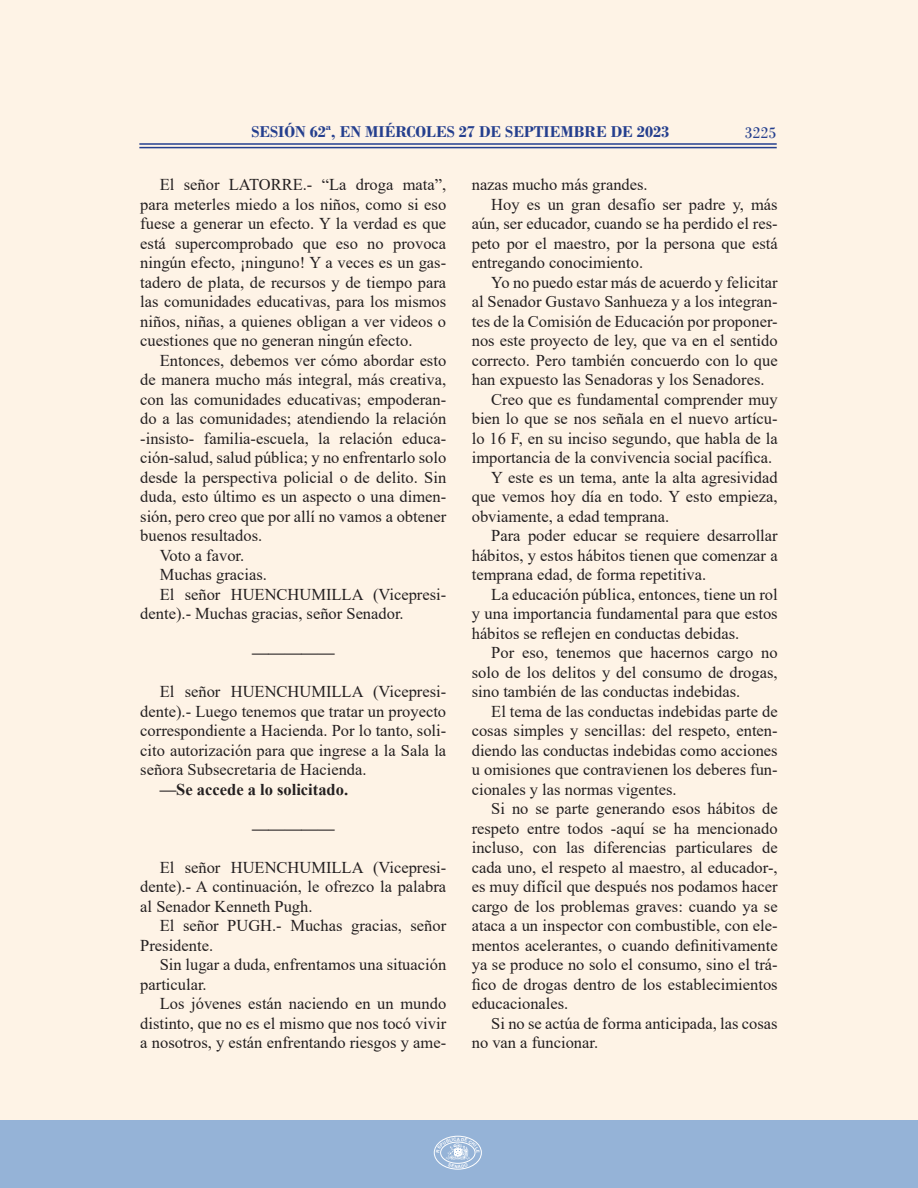
<style>
.page{position:relative;width:918px;height:1188px;background:#fff}
.page>*{position:absolute;margin:0;border:0;box-sizing:border-box;transform-origin:0 0}
.Párrafo_Texto_Sesión{font:16.5px/19.5px "Times New Roman";color:#231f20;text-align:justify}
.t1{font:700 16.5px "Bodoni";color:#253f8e}
.Párrafo_Texto_Sesión-2{font:700 16.5px "Times New Roman";color:#231f20}
.LINEA{font:700 16.5px "Times New Roman";color:#231f20}
.t2{font:16.5px "Bodoni";color:#253f8e}
.t3{font:700 4.5px "Arial";color:#fff}
</style>
<div class="page">
<div style="left:0;top:1120px;width:918px;height:68px;background:#95b3d7"></div>
<div style="left:434px;top:1136px;width:48px;height:33px;border:1px solid #fff;border-radius:50%"></div>
<hr style="left:139px;top:147px;width:638px;height:1px;background:#253f8e">
<hr style="left:139px;top:143px;width:638px;height:2px;background:#253f8e">
<svg style="left:436px;top:1137px;width:44px;height:31px"></svg>
<p class="t1" style="left:251px;top:122px;width:419px">SESIÓN 62ª, EN MIÉRCOLES 27 DE SEPTIEMBRE DE 2023</p>
<p class="t2" style="left:744px;top:123px;width:34px">3225</p>
<p class="Párrafo_Texto_Sesión" style="left:140px;top:174px;width:307px;text-indent:20px">El señor LATORRE.- “La droga mata”, para meterles miedo a los niños, como si eso fuese a generar un efecto. Y la verdad es que está supercomprobado que eso no provoca ningún efecto, ¡ninguno! Y a veces es un gas&shy;tadero de plata, de recursos y de tiempo para las comunidades educativas, para los mismos niños, niñas, a quienes obligan a ver videos o cuestiones que no generan ningún efecto.</p>
<p class="Párrafo_Texto_Sesión" style="left:140px;top:350px;width:307px;text-indent:20px">Entonces, debemos ver cómo abordar esto de manera mucho más integral, más creativa, con las comunidades educativas; empoderan&shy;do a las comunidades; atendiendo la relación -insisto- familia-escuela, la relación educa&shy;ción-salud, salud pública; y no enfrentarlo solo desde la perspectiva policial o de delito. Sin duda, esto último es un aspecto o una dimen&shy;sión, pero creo que por allí no vamos a obtener buenos resultados.</p>
<p class="Párrafo_Texto_Sesión" style="left:160px;top:545px;width:86px">Voto a favor.</p>
<p class="Párrafo_Texto_Sesión" style="left:160px;top:564px;width:109px">Muchas gracias.</p>
<p class="Párrafo_Texto_Sesión" style="left:140px;top:584px;width:307px;text-indent:20px">El señor HUENCHUMILLA (Vicepresi&shy;dente).- Muchas gracias, señor Senador.</p>
<p class="LINEA" style="left:252px;top:641px;width:84px">—————</p>
<p class="Párrafo_Texto_Sesión" style="left:140px;top:681px;width:307px;text-indent:20px">El señor HUENCHUMILLA (Vicepresi&shy;dente).- Luego tenemos que tratar un proyecto correspondiente a Hacienda. Por lo tanto, soli&shy;cito autorización para que ingrese a la Sala la señora Subsecretaria de Hacienda.</p>
<p class="Párrafo_Texto_Sesión-2" style="left:160px;top:777px;width:190px">—Se accede a lo solicitado.</p>
<p class="LINEA" style="left:252px;top:816px;width:84px">—————</p>
<p class="Párrafo_Texto_Sesión" style="left:140px;top:857px;width:307px;text-indent:20px">El señor HUENCHUMILLA (Vicepresi&shy;dente).- A continuación, le ofrezco la palabra al Senador Kenneth Pugh.</p>
<p class="Párrafo_Texto_Sesión" style="left:140px;top:915px;width:307px;text-indent:20px">El señor PUGH.- Muchas gracias, señor<br>Presidente.</p>
<p class="Párrafo_Texto_Sesión" style="left:140px;top:954px;width:307px;text-indent:20px">Sin lugar a duda, enfrentamos una situación particular.</p>
<p class="Párrafo_Texto_Sesión" style="left:140px;top:993px;width:307px;text-indent:20px">Los jóvenes están naciendo en un mundo distinto, que no es el mismo que nos tocó vivir a nosotros, y están enfrentando riesgos y ame-</p>
<p class="Párrafo_Texto_Sesión" style="left:472px;top:174px;width:177px">nazas mucho más grandes.</p>
<p class="Párrafo_Texto_Sesión" style="left:472px;top:194px;width:307px;text-indent:20px">Hoy es un gran desafío ser padre y, más aún, ser educador, cuando se ha perdido el res&shy;peto por el maestro, por la persona que está entregando conocimiento.</p>
<p class="Párrafo_Texto_Sesión" style="left:472px;top:272px;width:307px;text-indent:20px">Yo no puedo estar más de acuerdo y felicitar al Senador Gustavo Sanhueza y a los integran&shy;tes de la Comisión de Educación por proponer&shy;nos este proyecto de ley, que va en el sentido correcto. Pero también concuerdo con lo que han expuesto las Senadoras y los Senadores.</p>
<p class="Párrafo_Texto_Sesión" style="left:472px;top:389px;width:307px;text-indent:20px">Creo que es fundamental comprender muy bien lo que se nos señala en el nuevo artícu&shy;lo 16 F, en su inciso segundo, que habla de la importancia de la convivencia social pacífica.</p>
<p class="Párrafo_Texto_Sesión" style="left:472px;top:467px;width:307px;text-indent:20px">Y este es un tema, ante la alta agresividad que vemos hoy día en todo. Y esto empieza, obviamente, a edad temprana.</p>
<p class="Párrafo_Texto_Sesión" style="left:472px;top:525px;width:307px;text-indent:20px">Para poder educar se requiere desarrollar hábitos, y estos hábitos tienen que comenzar a temprana edad, de forma repetitiva.</p>
<p class="Párrafo_Texto_Sesión" style="left:472px;top:584px;width:307px;text-indent:20px">La educación pública, entonces, tiene un rol y una importancia fundamental para que estos hábitos se reflejen en conductas debidas.</p>
<p class="Párrafo_Texto_Sesión" style="left:472px;top:642px;width:307px;text-indent:20px">Por eso, tenemos que hacernos cargo no solo de los delitos y del consumo de drogas, sino también de las conductas indebidas.</p>
<p class="Párrafo_Texto_Sesión" style="left:472px;top:701px;width:307px;text-indent:20px">El tema de las conductas indebidas parte de cosas simples y sencillas: del respeto, enten&shy;diendo las conductas indebidas como acciones u omisiones que contravienen los deberes fun&shy;cionales y las normas vigentes.</p>
<p class="Párrafo_Texto_Sesión" style="left:472px;top:798px;width:307px;text-indent:20px">Si no se parte generando esos hábitos de respeto entre todos -aquí se ha mencionado incluso, con las diferencias particulares de cada uno, el respeto al maestro, al educador-, es muy difícil que después nos podamos hacer cargo de los problemas graves: cuando ya se ataca a un inspector con combustible, con ele&shy;mentos acelerantes, o cuando definitivamente ya se produce no solo el consumo, sino el trá&shy;fico de drogas dentro de los establecimientos educacionales.</p>
<p class="Párrafo_Texto_Sesión" style="left:472px;top:1013px;width:307px;text-indent:20px">Si no se actúa de forma anticipada, las cosas no van a funcionar.</p>
<p class="t3" style="left:457px;top:1136px;width:5px">A</p>
</div>
